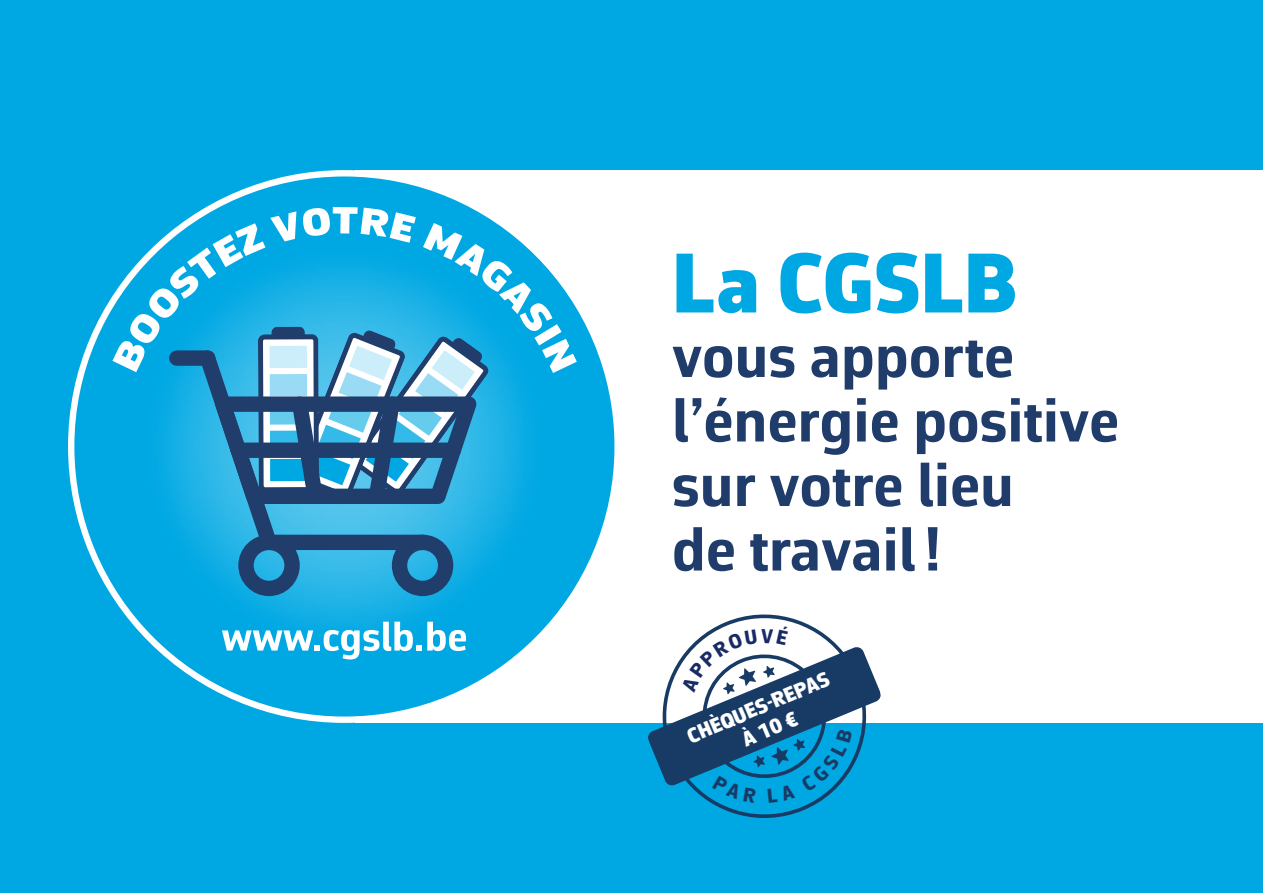
<style>
.page{position:relative;width:1263px;height:893px;background:#00a8e3}
.page>*{position:absolute;margin:0;border:0;box-sizing:border-box;transform-origin:0 0}
.t1{font:900 85.5px "Corbeau Pro";color:#00a8e3}
.t2{font:700 63px/64.5px "Corbeau Pro";color:#203c6b}
.t3{font:900 21.3px/24.3px "Corbeau Pro";color:#fff;text-align:center}
</style>
<div class="page">
<div style="left:355px;top:170px;width:908px;height:553px;background:#fff"></div>
<div style="left:68px;top:170px;width:553px;height:553px;background:#fff;border-radius:50%"></div>
<div style="left:74px;top:176px;width:540px;height:540px;background:#00a8e3;border-radius:50%"></div>
<img style="left:146px;top:248px;width:396px;height:396px;border-radius:198px">
<svg style="left:222px;top:622px;width:244px;height:37px"></svg>
<svg style="left:112px;top:207px;width:465px;height:389px"></svg>
<svg style="left:648px;top:614px;width:233px;height:204px"></svg>
<svg style="left:681px;top:626px;width:108px;height:68px"></svg>
<svg style="left:698px;top:700px;width:155px;height:103px"></svg>
<h1 class="t1" style="left:672px;top:226px;width:347px">La CGSLB</h1>
<p class="t2" style="left:672px;top:323px;width:449px">vous apporte l’énergie positive sur votre lieu<br>de travail!</p>
<p class="t3" style="left:683px;top:726px;width:154px;rotate:-23deg">CHÈQUES-REPAS<br>À 10 €</p>
</div>
